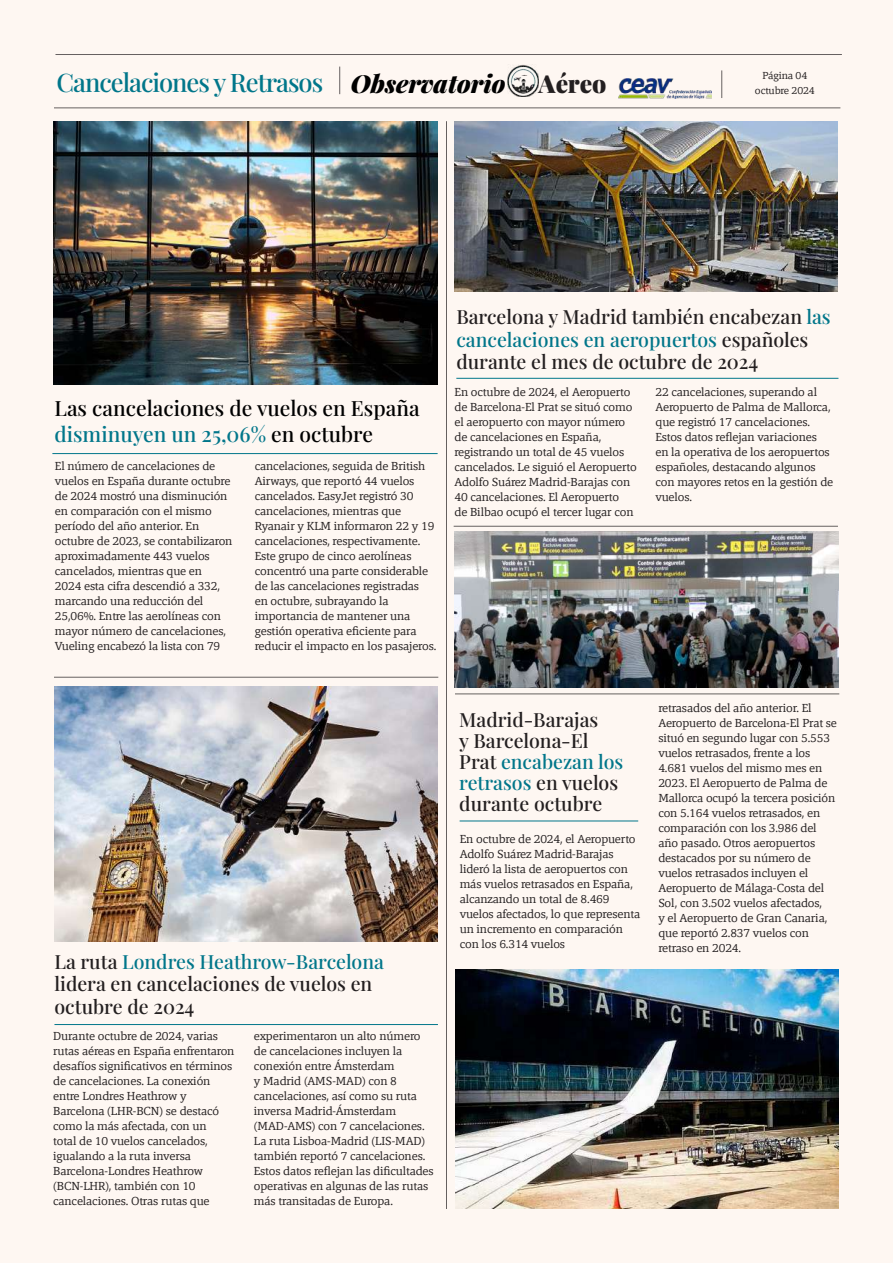
<style>
.page{position:relative;width:893px;height:1263px;background:#fef7f2}
.page>*{position:absolute;margin:0;border:0;box-sizing:border-box;transform-origin:0 0}
.t1{font:500 25.5px "Playfair Display";letter-spacing:-.04em;color:#01768a}
.t2{font:900 24.75px "Playfair Display";letter-spacing:-.005em;color:#231f20}
.t3{font:500 21px/25.5px "Playfair Display";color:#000}
.t4{font:500 19.5px/22.5px "Playfair Display";color:#231f20}
.t5{font:12px/15px "Tangent";letter-spacing:-.01em;color:#231f20}
.t6{font:10.5px/15px "Tangent";letter-spacing:-.01em;color:#231f20;text-align:center}
.s1{font-weight:900;font-style:italic;font-size:24.75px;color:#000}
.s2{color:#01768a}
</style>
<div class="page">
<img style="left:53px;top:121px;width:384px;height:263px">
<hr style="left:54px;top:677px;width:384px;height:1px;background:#231f20">
<hr style="left:54px;top:1024px;width:384px;height:1px;background:#01768a">
<img style="left:55px;top:686px;width:382px;height:255px">
<hr style="left:460px;top:821px;width:178px;height:1px;background:#01768a">
<hr style="left:52px;top:453px;width:386px;height:1px;background:#01768a">
<img style="left:455px;top:969px;width:384px;height:240px">
<hr style="left:446px;top:121px;width:1px;height:1088px;background:#231f20">
<hr style="left:456px;top:378px;width:382px;height:1px;background:#01768a">
<img style="left:455px;top:532px;width:383px;height:156px">
<hr style="left:455px;top:693px;width:384px;height:1px;background:#231f20">
<svg style="left:339px;top:67px;width:1px;height:27px"></svg>
<hr style="left:54px;top:107px;width:786px;height:1px;background:#231f20">
<hr style="left:55px;top:54px;width:787px;height:1px;background:#231f20">
<svg style="left:721px;top:70px;width:1px;height:28px"></svg>
<img style="left:508px;top:65px;width:31px;height:31px">
<img style="left:618px;top:79px;width:93px;height:20px">
<img style="left:454px;top:121px;width:384px;height:171px">
<hr style="left:454px;top:526px;width:384px;height:1px;background:#231f20">
<h1 class="t1" style="left:57px;top:62px;width:450px">Cancelaciones y Retrasos <span class="s1">Observatorio</span></h1>
<h2 class="t2" style="left:539px;top:64px;width:69px">Aéreo</h2>
<p class="t6" style="left:755px;top:68px;width:61px">Página 04 octubre 2024</p>
<h3 class="t3" style="left:55px;top:394px;width:367px">Las cancelaciones de vuelos en España <span class="s2">disminuyen un 25,06%</span> en octubre</h3>
<p class="t5" style="left:55px;top:459px;width:179px">El número de cancelaciones de vuelos en España durante octubre de 2024 mostró una disminución en comparación con el mismo período del año anterior. En octubre de 2023, se contabilizaron aproximadamente 443 vuelos cancelados, mientras que en<br>2024 esta cifra descendió a 332, marcando una reducción del<br>25,06%. Entre las aerolíneas con mayor número de cancelaciones,<br>Vueling encabezó la lista con 79</p>
<p class="t5" style="left:255px;top:459px;width:183px">cancelaciones, seguida de British<br>Airways, que reportó 44 vuelos cancelados. EasyJet registró 30 cancelaciones, mientras que<br>Ryanair y KLM informaron 22 y 19 cancelaciones, respectivamente.<br>Este grupo de cinco aerolíneas concentró una parte considerable de las cancelaciones registradas<br>en octubre, subrayando la importancia de mantener una gestión operativa eficiente para reducir el impacto en los pasajeros.</p>
<h3 class="t4" style="left:456px;top:304px;width:376px">Barcelona y Madrid también encabezan <span class="s2">las cancelaciones en aeropuertos</span> españoles durante el mes de octubre de 2024</h3>
<p class="t5" style="left:454px;top:384px;width:184px">En octubre de 2024, el Aeropuerto de Barcelona-El Prat se situó como el aeropuerto con mayor número de cancelaciones en España, registrando un total de 45 vuelos cancelados. Le siguió el Aeropuerto Adolfo Suárez Madrid-Barajas con 40 cancelaciones. El Aeropuerto<br>de Bilbao ocupó el tercer lugar con</p>
<p class="t5" style="left:655px;top:384px;width:179px">22 cancelaciones, superando al<br>Aeropuerto de Palma de Mallorca, que registró 17 cancelaciones.<br>Estos datos reflejan variaciones<br>en la operativa de los aeropuertos españoles, destacando algunos con mayores retos en la gestión de vuelos.</p>
<h3 class="t4" style="left:54px;top:948px;width:331px">La ruta <span class="s2">Londres Heathrow-Barcelona </span>lidera en cancelaciones de vuelos en octubre de 2024</h3>
<p class="t5" style="left:53px;top:1028px;width:183px">Durante octubre de 2024, varias rutas aéreas en España enfrentaron desafíos significativos en términos de cancelaciones. La conexión entre Londres Heathrow y<br>Barcelona (LHR-BCN) se destacó como la más afectada, con un<br>total de 10 vuelos cancelados, igualando a la ruta inversa<br>Barcelona-Londres Heathrow (BCN-LHR), también con 10 cancelaciones. Otras rutas que</p>
<p class="t5" style="left:254px;top:1028px;width:181px">experimentaron un alto número de cancelaciones incluyen la conexión entre Ámsterdam<br>y Madrid (AMS-MAD) con 8 cancelaciones, así como su ruta inversa Madrid-Ámsterdam (MAD-AMS) con 7 cancelaciones.<br>La ruta Lisboa-Madrid (LIS-MAD) también reportó 7 cancelaciones.<br>Estos datos reflejan las dificultades operativas en algunas de las rutas más transitadas de Europa.</p>
<h3 class="t4" style="left:459px;top:708px;width:166px;line-height:21px">Madrid-Barajas<br>y Barcelona-El<br>Prat <span class="s2">encabezan los retrasos</span> en vuelos durante octubre</h3>
<p class="t5" style="left:460px;top:831px;width:182px">En octubre de 2024, el Aeropuerto<br>Adolfo Suárez Madrid-Barajas lideró la lista de aeropuertos con más vuelos retrasados en España, alcanzando un total de 8.469 vuelos afectados, lo que representa un incremento en comparación con los 6.314 vuelos</p>
<p class="t5" style="left:658px;top:700px;width:180px">retrasados del año anterior. El<br>Aeropuerto de Barcelona-El Prat se situó en segundo lugar con 5.553 vuelos retrasados, frente a los<br>4.681 vuelos del mismo mes en<br>2023. El Aeropuerto de Palma de<br>Mallorca ocupó la tercera posición con 5.164 vuelos retrasados, en comparación con los 3.986 del año pasado. Otros aeropuertos destacados por su número de vuelos retrasados incluyen el<br>Aeropuerto de Málaga-Costa del<br>Sol, con 3.502 vuelos afectados,<br>y el Aeropuerto de Gran Canaria, que reportó 2.837 vuelos con retraso en 2024.</p>
</div>
